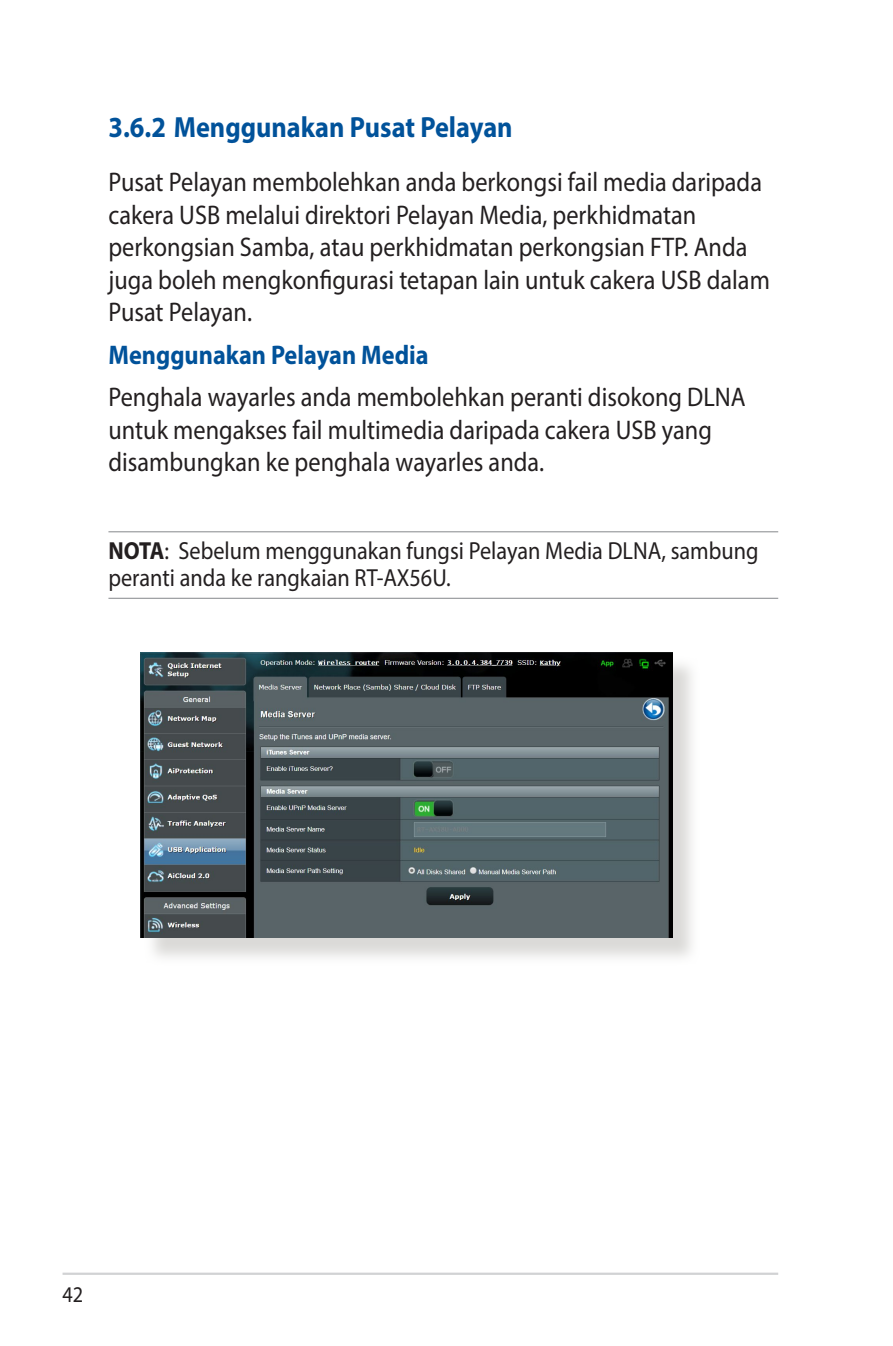
<style>
.page{position:relative;width:893px;height:1346px;background:#fff}
.page>*{position:absolute;margin:0;border:0;box-sizing:border-box;transform-origin:0 0}
.t1{font:700 29.25px "Myriad Pro";color:#01529a;scale:.9 1}
.t2{font:27px/32.4px "Myriad Pro";color:#231f20;scale:.9 1}
.t3{font:700 27px "Myriad Pro";color:#01529a;scale:.9 1}
.t4{font:24.75px/27px "Myriad Pro";color:#231f20;scale:.9 1}
.t5{font:22.5px "Myriad Pro";color:#231f20;scale:.9 1}
.s1{font-weight:700}
</style>
<div class="page">
<hr style="left:63px;top:1272px;width:715px;height:3px;background:#d1d2d4">
<hr style="left:108px;top:531px;width:670px;height:1px;background:#939598">
<hr style="left:108px;top:598px;width:670px;height:1px;background:#939598">
<div style="left:144px;top:655px;width:556px;height:310px;background:#cfcecb;opacity:.75"></div>
<img style="left:140px;top:652px;width:532px;height:286px">
<p class="t1" style="left:108px;top:108px;width:451px">3.6.2 Menggunakan Pusat Pelayan</p>
<p class="t2" style="left:108px;top:166px;width:736px">Pusat Pelayan membolehkan anda berkongsi fail media daripada cakera USB melalui direktori Pelayan Media, perkhidmatan perkongsian Samba, atau perkhidmatan perkongsian FTP. Anda juga boleh mengkonfigurasi tetapan lain untuk cakera USB dalam Pusat Pelayan.</p>
<p class="t3" style="left:108px;top:338px;width:357px">Menggunakan Pelayan Media</p>
<p class="t2" style="left:108px;top:381px;width:710px">Penghala wayarles anda membolehkan peranti disokong DLNA untuk mengakses fail multimedia daripada cakera USB yang disambungkan ke penghala wayarles anda.</p>
<p class="t4" style="left:108px;top:537px;width:724px"><span class="s1">NOTA</span>: Sebelum menggunakan fungsi Pelayan Media DLNA, sambung peranti anda ke rangkaian RT-AX56U.</p>
<p class="t5" style="left:63px;top:1281px;width:25px">42</p>
</div>
